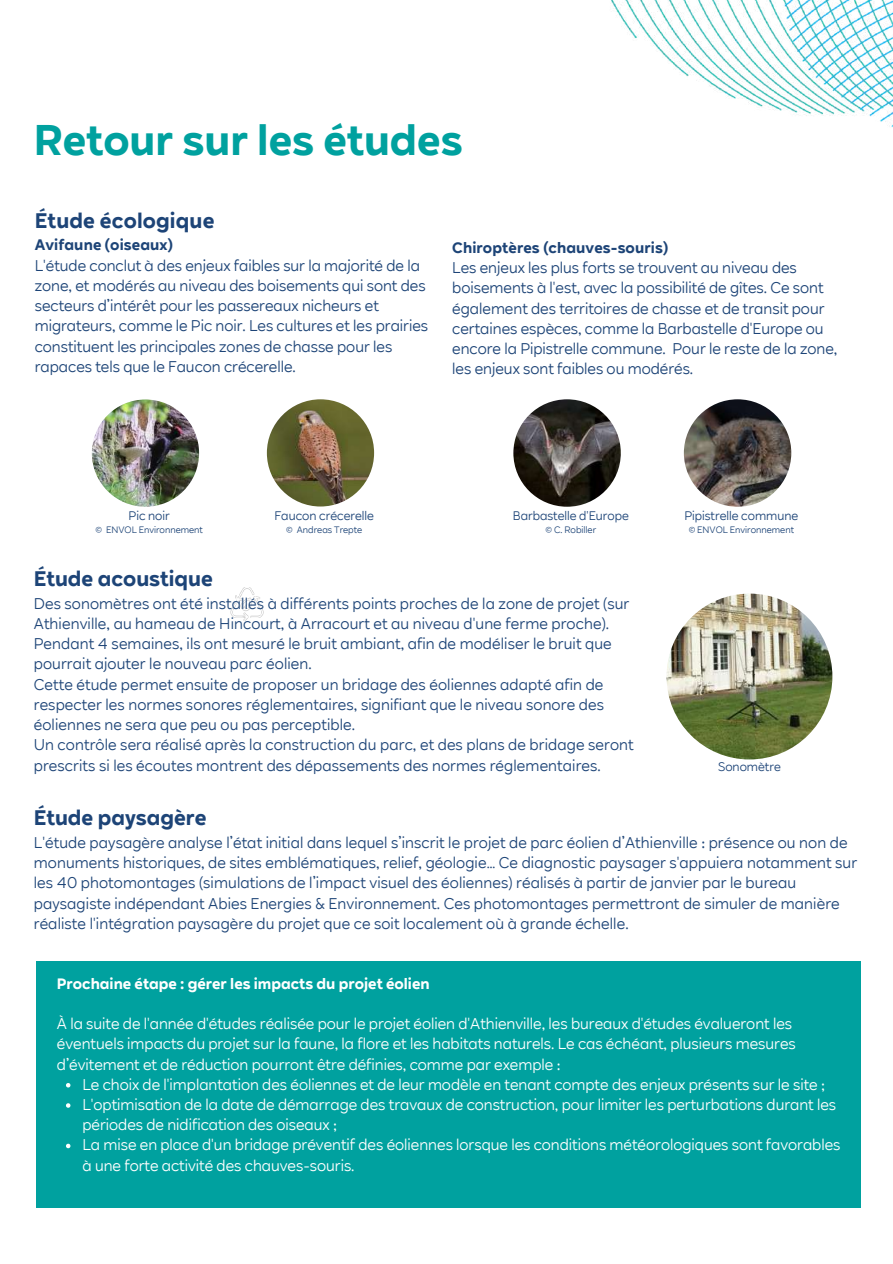
<style>
.page{position:relative;width:893px;height:1264px;background:#fff}
.page>*{position:absolute;margin:0;border:0;box-sizing:border-box;transform-origin:0 0}
.t1{font:700 42px "RWE Sans";color:#00a19f}
.t2{font:700 21px "RWE Sans";color:#1d4477}
.t3{font:15px/20.2px "RWE Sans";letter-spacing:.01em;color:#1d4477}
.t4{font:15px/20.2px "RWE Sans";color:#fff}
.t5{font:700 15px "RWE Sans";color:#fff}
.t6{font:700 15px "RWE Sans";letter-spacing:.01em;color:#1d4477}
.t7{font:12px "RWE Sans";color:#1d4477}
.t8{font:9px "RWE Sans";color:#1d4477}
</style>
<div class="page">
<img style="left:611px;top:0;width:281px;height:127px">
<div style="left:36px;top:961px;width:824px;height:247px;background:#00a19f"></div>
<svg style="left:66px;top:1083px;width:4px;height:4px"></svg>
<svg style="left:66px;top:1103px;width:4px;height:4px"></svg>
<svg style="left:66px;top:1143px;width:4px;height:5px"></svg>
<img style="left:230px;top:587px;width:33px;height:33px">
<img style="left:92px;top:399px;width:107px;height:107px;border-radius:50%">
<img style="left:267px;top:399px;width:107px;height:107px;border-radius:50%">
<img style="left:683px;top:399px;width:108px;height:107px;border-radius:50%">
<img style="left:513px;top:399px;width:107px;height:107px;border-radius:50%">
<img style="left:666px;top:593px;width:166px;height:166px;border-radius:50%">
<h1 class="t1" style="left:34px;top:114px;width:430px">Retour sur les études</h1>
<h2 class="t2" style="left:35px;top:208px;width:181px">Étude écologique</h2>
<p class="t6" style="left:35px;top:236px;width:139px">Avifaune (oiseaux)</p>
<p class="t3" style="left:35px;top:255px;width:395px">L'étude conclut à des enjeux faibles sur la majorité de la zone, et modérés au niveau des boisements qui sont des secteurs d’intérêt pour les passereaux nicheurs et migrateurs, comme le Pic noir. Les cultures et les prairies constituent les principales zones de chasse pour les rapaces tels que le Faucon crécerelle.</p>
<p class="t6" style="left:452px;top:238px;width:217px">Chiroptères (chauves-souris)</p>
<p class="t3" style="left:452px;top:258px;width:386px">Les enjeux les plus forts se trouvent au niveau des boisements à l'est, avec la possibilité de gîtes. Ce sont également des territoires de chasse et de transit pour certaines espèces, comme la Barbastelle d'Europe ou encore la Pipistrelle commune. Pour le reste de la zone, les enjeux sont faibles ou modérés.</p>
<p class="t7" style="left:129px;top:508px;width:43px">Pic noir</p>
<p class="t8" style="left:95px;top:524px;width:109px">© ENVOL Environnement</p>
<p class="t7" style="left:274px;top:508px;width:101px">Faucon crécerelle</p>
<p class="t8" style="left:286px;top:524px;width:77px">© Andreas Trepte</p>
<p class="t7" style="left:513px;top:508px;width:117px">Barbastelle d'Europe</p>
<p class="t8" style="left:545px;top:524px;width:52px">© C. Robiller</p>
<p class="t7" style="left:684px;top:508px;width:115px">Pipistrelle commune</p>
<p class="t8" style="left:688px;top:524px;width:107px">© ENVOL Environnement</p>
<h2 class="t2" style="left:34px;top:566px;width:180px">Étude acoustique</h2>
<p class="t3" style="left:34px;top:593px;width:601px">Des sonomètres ont été installés à différents points proches de la zone de projet (sur Athienville, au hameau de Hincourt, à Arracourt et au niveau d'une ferme proche).<br>Pendant 4 semaines, ils ont mesuré le bruit ambiant, afin de modéliser le bruit que pourrait ajouter le nouveau parc éolien.<br>Cette étude permet ensuite de proposer un bridage des éoliennes adapté afin de respecter les normes sonores réglementaires, signifiant que le niveau sonore des éoliennes ne sera que peu ou pas perceptible.<br>Un contrôle sera réalisé après la construction du parc, et des plans de bridage seront prescrits si les écoutes montrent des dépassements des normes réglementaires.</p>
<p class="t7" style="left:718px;top:759px;width:64px">Sonomètre</p>
<h2 class="t2" style="left:34px;top:805px;width:174px">Étude paysagère</h2>
<p class="t3" style="left:34px;top:832px;width:824px">L'étude paysagère analyse l’état initial dans lequel s’inscrit le projet de parc éolien d’Athienville : présence ou non de monuments historiques, de sites emblématiques, relief, géologie… Ce diagnostic paysager s'appuiera notamment sur les 40 photomontages (simulations de l’impact visuel des éoliennes) réalisés à partir de janvier par le bureau paysagiste indépendant Abies Energies &amp; Environnement. Ces photomontages permettront de simuler de manière réaliste l'intégration paysagère du projet que ce soit localement où à grande échelle.</p>
<p class="t5" style="left:57px;top:974px;width:374px">Prochaine étape : gérer les impacts du projet éolien</p>
<p class="t4" style="left:57px;top:1013px;width:740px">À la suite de l'année d'études réalisée pour le projet éolien d'Athienville, les bureaux d'études évalueront les éventuels impacts du projet sur la faune, la flore et les habitats naturels. Le cas échéant, plusieurs mesures d’évitement et de réduction pourront être définies, comme par exemple :</p>
<p class="t4" style="left:82px;top:1074px;width:759px">Le choix de l'implantation des éoliennes et de leur modèle en tenant compte des enjeux présents sur le site ; L'optimisation de la date de démarrage des travaux de construction, pour limiter les perturbations durant les périodes de nidification des oiseaux ;<br>La mise en place d'un bridage préventif des éoliennes lorsque les conditions météorologiques sont favorables à une forte activité des chauves-souris.</p>
</div>
